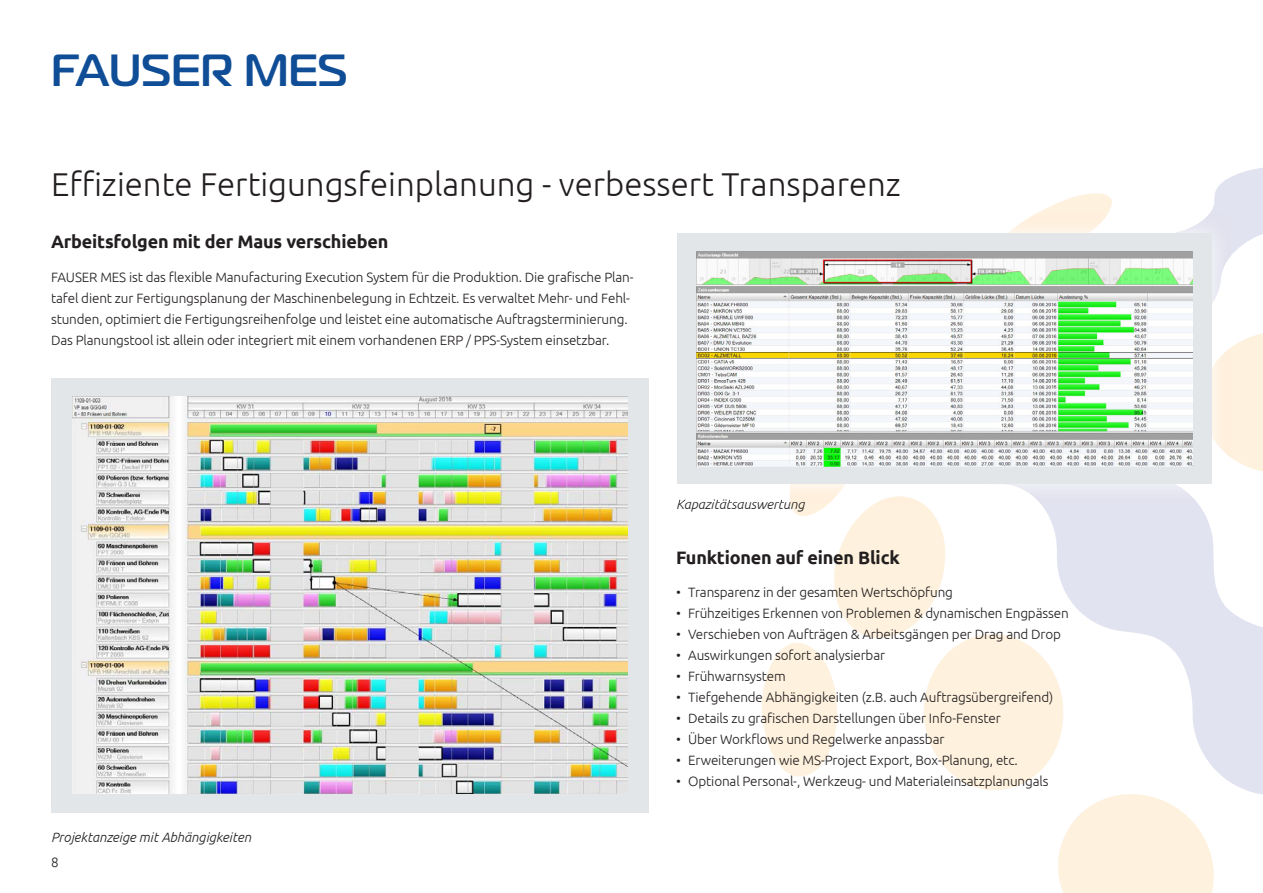
<style>
.page{position:relative;width:1263px;height:893px;background:#fff}
.page>*{position:absolute;margin:0;border:0;box-sizing:border-box;transform-origin:0 0}
.t1{font:500 45px "Magistral W08";color:#0f4d96}
.t2{font:300 33px "Ubuntu";color:#231f20}
.t3{font:700 18px "Ubuntu";letter-spacing:-.01em;color:#231f20}
.t4{font:300 13.5px/21px "Ubuntu";letter-spacing:-.01em;color:#231f20}
.t5{font:italic 300 13.5px "Ubuntu";color:#231f20}
</style>
<div class="page">
<svg style="left:762px;top:189px;width:501px;height:704px"></svg>
<img style="left:677px;top:215px;width:112px;height:284px">
<img style="left:789px;top:215px;width:442px;height:288px">
<img style="left:678px;top:499px;width:112px;height:4px">
<img style="left:790px;top:499px;width:15px;height:4px">
<div style="left:677px;top:234px;width:535px;height:250px;background:#e2e6e8"></div>
<img style="left:696px;top:252px;width:496px;height:214px">
<div style="left:51px;top:378px;width:597px;height:434px;background:#e2e6e8"></div>
<img style="left:72px;top:396px;width:555px;height:397px">
<h1 class="t1" style="left:51px;top:43px;width:298px">FAUSER MES</h1>
<h2 class="t2" style="left:51px;top:164px;width:851px">Effiziente Fertigungsfeinplanung - verbessert Transparenz</h2>
<h3 class="t3" style="left:51px;top:231px;width:339px">Arbeitsfolgen mit der Maus verschieben</h3>
<p class="t4" style="left:51px;top:266px;width:584px">FAUSER MES ist das flexible Manufacturing Execution System für die Produktion. Die grafische Plan&shy;tafel dient zur Fertigungsplanung der Maschinenbelegung in Echtzeit. Es verwaltet Mehr- und Fehl&shy;stunden, optimiert die Fertigungsreihenfolge und leistet eine automatische Auftragsterminierung.<br>Das Planungstool ist allein oder integriert mit einem vorhandenen ERP / PPS-System einsetzbar.</p>
<p class="t5" style="left:51px;top:829px;width:202px">Projektanzeige mit Abhängigkeiten</p>
<p class="t4" style="left:51px;top:851px;width:9px">8</p>
<p class="t5" style="left:676px;top:496px;width:130px">Kapazitätsauswertung</p>
<h3 class="t3" style="left:676px;top:546px;width:225px">Funktionen auf einen Blick</h3>
<p class="t4" style="left:676px;top:582px;width:278px">• Transparenz in der gesamten Wertschöpfung</p>
<p class="t4" style="left:676px;top:603px;width:394px">• Frühzeitiges Erkennen von Problemen &amp; dynamischen Engpässen</p>
<p class="t4" style="left:676px;top:624px;width:386px">• Verschieben von Aufträgen &amp; Arbeitsgängen per Drag and Drop</p>
<p class="t4" style="left:676px;top:645px;width:210px">• Auswirkungen sofort analysierbar</p>
<p class="t4" style="left:676px;top:666px;width:111px">• Frühwarnsystem</p>
<p class="t4" style="left:676px;top:687px;width:379px">• Tiefgehende Abhängigkeiten (z.B. auch Auftragsübergreifend)</p>
<p class="t4" style="left:676px;top:708px;width:326px">• Details zu grafischen Darstellungen über Info-Fenster</p>
<p class="t4" style="left:676px;top:729px;width:270px">• Über Workflows und Regelwerke anpassbar</p>
<p class="t4" style="left:676px;top:750px;width:343px">• Erweiterungen wie MS-Project Export, Box-Planung, etc.</p>
<p class="t4" style="left:676px;top:771px;width:374px">• Optional Personal-, Werkzeug- und Materialeinsatzplanungals</p>
</div>
